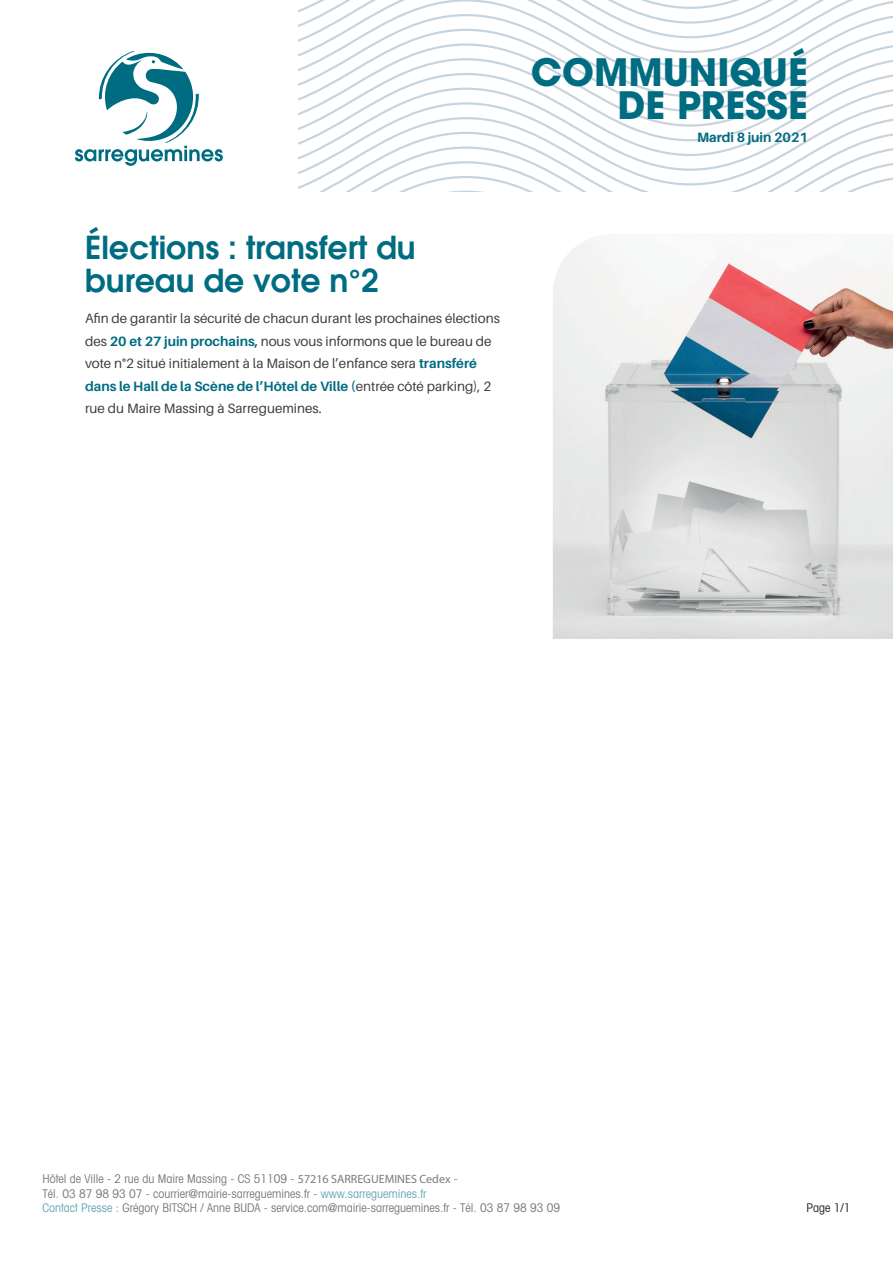
<style>
.page{position:relative;width:893px;height:1263px;background:#fff}
.page>*{position:absolute;margin:0;border:0;box-sizing:border-box;transform-origin:0 0}
.t1{font:700 37.5px/33px "Avant Garde";color:#006c81;text-align:right}
.t2{font:600 31.5px/33px "Avant Garde";color:#006c81}
.t3{font:13.5px/22.5px "Aileron";color:#3e3e3f}
.t4{font:700 13.5px "Aileron";color:#006c81}
.t5{font:condensed 12px/14.4px "Avant Garde";color:#231f20}
.s1{font-weight:700;color:#006c81}
.s2{font-family:"Myriad Pro";font-stretch:normal}
.s3{color:#006c81}
</style>
<div class="page">
<svg style="left:298px;top:185px;width:573px;height:7px"></svg>
<svg style="left:298px;top:171px;width:595px;height:14px"></svg>
<svg style="left:298px;top:156px;width:595px;height:15px"></svg>
<svg style="left:298px;top:141px;width:595px;height:15px"></svg>
<svg style="left:298px;top:127px;width:595px;height:14px"></svg>
<svg style="left:298px;top:112px;width:595px;height:15px"></svg>
<svg style="left:298px;top:97px;width:595px;height:15px"></svg>
<svg style="left:298px;top:82px;width:595px;height:15px"></svg>
<svg style="left:298px;top:68px;width:595px;height:14px"></svg>
<svg style="left:298px;top:0;width:595px;height:68px"></svg>
<svg style="left:75px;top:51px;width:148px;height:115px"></svg>
<img style="left:553px;top:235px;width:340px;height:404px">
<h1 class="t1" style="left:531px;top:56px;width:278px">COMMUNIQUÉ<br>DE PRESSE</h1>
<p class="t4" style="left:697px;top:130px;width:112px">Mardi 8 juin 2021</p>
<h2 class="t2" style="left:85px;top:231px;width:332px">Élections : transfert du bureau de vote n°2</h2>
<p class="t3" style="left:85px;top:307px;width:416px">Afin de garantir la sécurité de chacun durant les prochaines élections des <span class="s1">20 et 27 juin prochains,</span> nous vous informons que le bureau de vote n°2 situé initialement à la Maison de l’enfance sera <span class="s1">transféré dans le Hall de la Scène de l’Hôtel de Ville (</span>entrée côté parking), 2 rue du Maire Massing à Sarreguemines.</p>
<p class="t5" style="left:43px;top:1171px;width:519px">Hôtel de Ville - 2 rue du Maire Massing - CS 51109 - <span class="s2">57216 SARREGUEMINES Cedex</span> -<br>Tél. 03 87 98 93 07 - courrier@mairie-sarreguemines.fr - <span class="s3">www.sarreguemines.fr<br>Contact Presse</span> : Grégory BITSCH / Anne BUDA - service.com@mairie-sarreguemines.fr - Tél. 03 87 98 93 09</p>
<p class="t5" style="left:806px;top:1200px;width:46px">Page 1/1</p>
</div>
